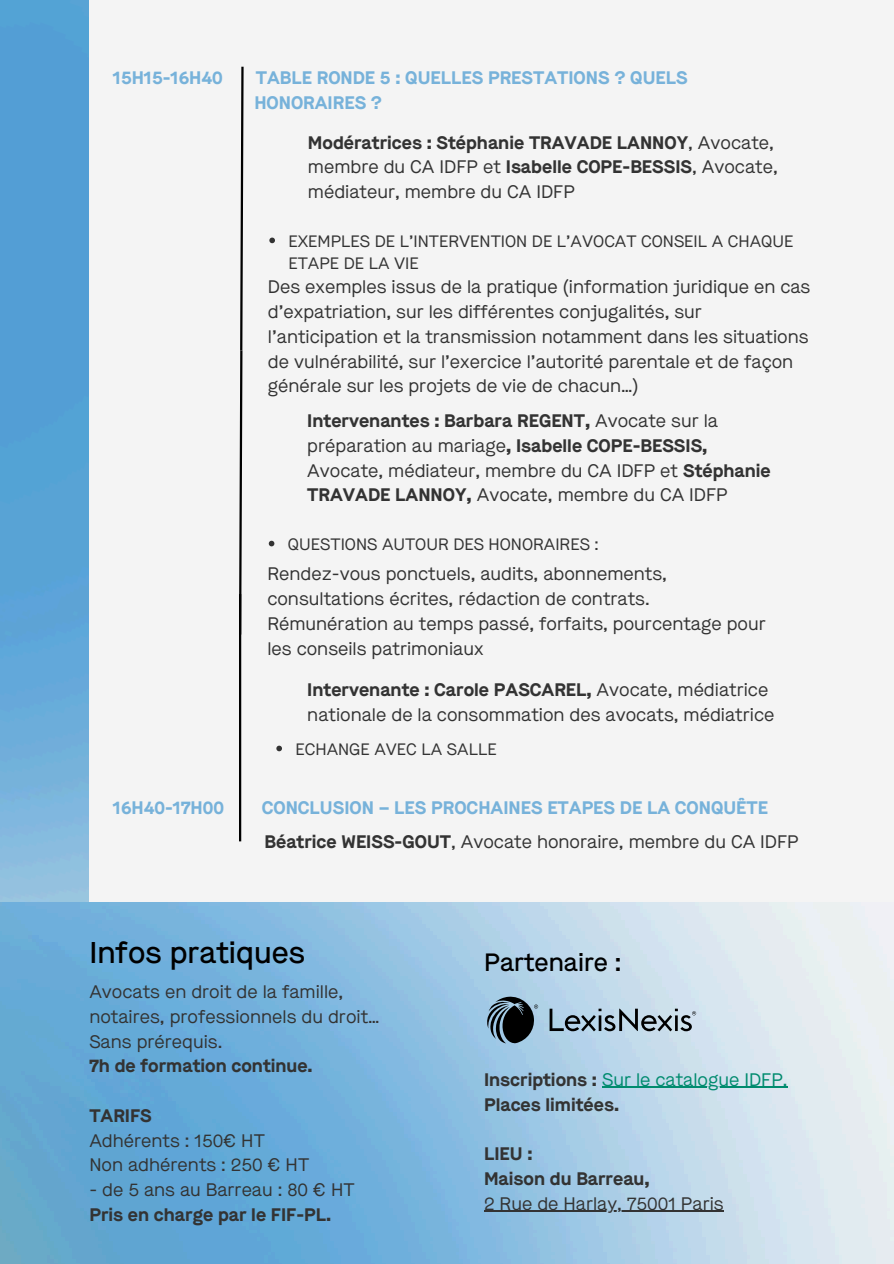
<style>
.page{position:relative;width:894px;height:1264px;background:#fff}
.page>*{position:absolute;margin:0;border:0;box-sizing:border-box;transform-origin:0 0}
.t1{font:500 30px "Maison";color:#000}
.t2{font:500 25.05px "Maison";color:#000}
.t3{font:18.15px/24.8px "Maison";color:#333}
.t4{font:700 18.15px/24.8px "Maison";color:#77b2da}
.t5{font:700 18.15px "Maison";color:#333}
.t6{font:18.15px "Maison";color:#008b6e}
.t7{font:16.5px/22.5px "Maison";color:#333}
.s1{font-weight:700}
.s2{font-weight:700;color:#333}
</style>
<div class="page">
<img style="left:0;top:0;width:89px;height:902px">
<div style="left:89px;top:0;width:804px;height:1263px;background:#f4f4f4"></div>
<svg style="left:239px;top:66px;width:5px;height:571px"></svg>
<img style="left:0;top:902px;width:893px;height:361px">
<hr style="left:239px;top:594px;width:2px;height:247px;background:#000">
<svg style="left:484px;top:995px;width:212px;height:49px;background:#93a8b7"></svg>
<svg style="left:269px;top:237px;width:6px;height:6px"></svg>
<svg style="left:269px;top:540px;width:5px;height:6px"></svg>
<svg style="left:276px;top:745px;width:6px;height:6px"></svg>
<hr style="left:602px;top:1086px;width:185px;height:1px;background:#008b6e">
<hr style="left:484px;top:1210px;width:239px;height:1px;background:#333">
<h3 class="t4" style="left:113px;top:66px;width:111px">15H15-16H40</h3>
<h3 class="t4" style="left:254px;top:66px;width:434px">TABLE RONDE 5 : QUELLES PRESTATIONS ? QUELS<br>HONORAIRES ?</h3>
<p class="t3" style="left:308px;top:130px;width:471px"><span class="s1">Modératrices : Stéphanie TRAVADE LANNOY</span>, Avocate, membre du CA IDFP et <span class="s1">Isabelle COPE-BESSIS</span>, Avocate, médiateur, membre du CA IDFP</p>
<p class="t7" style="left:288px;top:230px;width:506px">EXEMPLES DE L’INTERVENTION DE L’AVOCAT CONSEIL A CHAQUE<br>ETAPE DE LA VIE</p>
<p class="t3" style="left:268px;top:275px;width:544px">Des exemples issus de la pratique (information juridique en cas d’expatriation, sur les différentes conjugalités, sur l’anticipation et la transmission notamment dans les situations de vulnérabilité, sur l’exercice l’autorité parentale et de façon générale sur les projets de vie de chacun…)</p>
<p class="t3" style="left:307px;top:409px;width:465px"><span class="s1">Intervenantes : Barbara REGENT,</span> Avocate sur la préparation au mariage<span class="s1">, Isabelle COPE-BESSIS, </span>Avocate, médiateur, membre du CA IDFP et <span class="s1">Stéphanie TRAVADE LANNOY,</span> Avocate, membre du CA IDFP</p>
<p class="t7" style="left:288px;top:533px;width:312px">QUESTIONS AUTOUR DES HONORAIRES :</p>
<p class="t3" style="left:267px;top:562px;width:401px">Rendez-vous ponctuels, audits, abonnements, consultations écrites, rédaction de contrats.</p>
<p class="t3" style="left:267px;top:611px;width:500px">Rémunération au temps passé, forfaits, pourcentage pour les conseils patrimoniaux</p>
<p class="t3" style="left:307px;top:678px;width:468px"><span class="s1">Intervenante : Carole PASCAREL,</span> Avocate, médiatrice nationale de la consommation des avocats, médiatrice</p>
<p class="t7" style="left:295px;top:738px;width:203px">ECHANGE AVEC LA SALLE</p>
<p class="t4" style="left:113px;top:795px;width:113px">16H40-17H00</p>
<p class="t4" style="left:262px;top:795px;width:507px">CONCLUSION – LES PROCHAINES ETAPES DE LA CONQUÊTE</p>
<h3 class="t3" style="left:264px;top:829px;width:535px"><span class="s1">Béatrice WEISS-GOUT</span>, Avocate honoraire, membre du CA IDFP</h3>
<p class="t1" style="left:89px;top:933px;width:217px">Infos pratiques</p>
<p class="t3" style="left:89px;top:979px;width:292px">Avocats en droit de la famille, notaires, professionnels du droit…</p>
<h1 class="t3" style="left:89px;top:1029px;width:134px">Sans prérequis.</h1>
<h2 class="t5" style="left:89px;top:1054px;width:225px">7h de formation continue.</h2>
<p class="t5" style="left:89px;top:1103px;width:64px">TARIFS</p>
<p class="t3" style="left:89px;top:1128px;width:177px">Adhérents : 150€ HT</p>
<p class="t3" style="left:89px;top:1152px;width:221px">Non adhérents : 250 € HT</p>
<p class="t3" style="left:89px;top:1177px;width:267px">- de 5 ans au Barreau : 80 € HT</p>
<p class="t5" style="left:89px;top:1202px;width:243px">Pris en charge par le FIF-PL.</p>
<p class="t2" style="left:484px;top:946px;width:139px">Partenaire :</p>
<p class="t6" style="left:484px;top:1067px;width:305px"><span class="s2">Inscriptions :</span> Sur le catalogue IDFP.</p>
<p class="t5" style="left:484px;top:1092px;width:136px">Places limitées.</p>
<p class="t5" style="left:484px;top:1141px;width:50px">LIEU :</p>
<p class="t5" style="left:484px;top:1166px;width:167px">Maison du Barreau,</p>
<p class="t3" style="left:484px;top:1191px;width:241px">2 Rue de Harlay, 75001 Paris</p>
</div>
